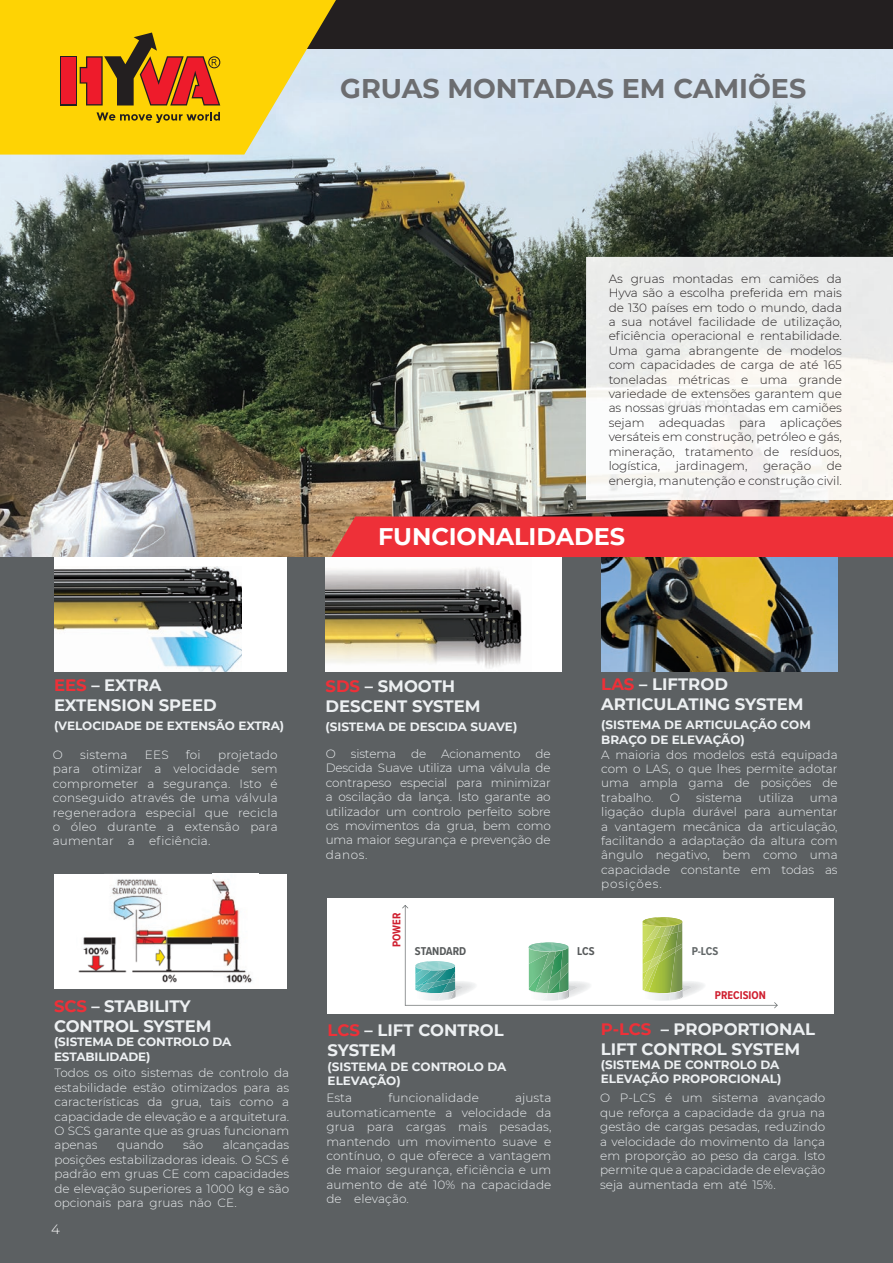
<style>
.page{position:relative;width:893px;height:1263px;background:#fff}
.page>*{position:absolute;margin:0;border:0;box-sizing:border-box;transform-origin:0 0}
.t1{font:700 27px "Montserrat";color:#6c6d70}
.t2{font:700 24px "Montserrat";letter-spacing:-.005em;color:#fff}
.t3{font:700 16.5px/19.8px "Montserrat";color:#edf0f2}
.t4{font:300 13.5px "Montserrat";color:#fff}
.t5{font:300 12px/14.4px "Montserrat";color:#edf0f2;text-align:justify}
.t6{font:300 12px/14.4px "Montserrat";color:#231f20;text-align:justify}
.t7{font:700 12px/14.4px "Montserrat";color:#edf0f2}
.t8{font:300 12px "Montserrat";letter-spacing:.02em;color:#edf0f2}
.t9{font:700 11.85px "Proxima Nova Cond";color:#575a5b}
.t10{font:700 11.85px "Proxima Nova Cond";color:#626768}
.t11{font:700 11.7px "Proxima Nova Cond";color:#cf1f2f}
.s1{color:#ee3038}
</style>
<div class="page">
<img style="left:0;top:49px;width:893px;height:508px">
<div style="left:0;top:557px;width:893px;height:706px;background:#5c6062"></div>
<div style="left:331px;top:516px;width:562px;height:41px;background:#ee3038"></div>
<img style="left:586px;top:257px;width:307px;height:243px">
<div style="left:54px;top:557px;width:232px;height:115px;background:#fff"></div>
<img style="left:54px;top:567px;width:188px;height:104px">
<img style="left:601px;top:557px;width:237px;height:115px">
<div style="left:330px;top:557px;width:232px;height:115px;background:#fff"></div>
<div style="left:54px;top:874px;width:232px;height:114px;background:#fff"></div>
<img style="left:78px;top:879px;width:175px;height:104px">
<div style="left:327px;top:898px;width:506px;height:115px;background:#fff"></div>
<svg style="left:402px;top:905px;width:376px;height:103px"></svg>
<div style="left:0;top:0;width:893px;height:49px;background:#231f20"></div>
<svg style="left:0;top:0;width:336px;height:155px;background:#f3d22a"></svg>
<svg style="left:97px;top:112px;width:123px;height:11px"></svg>
<div style="left:61px;top:56px;width:16px;height:49px;background:#ee1b2b"></div>
<svg style="left:80px;top:33px;width:140px;height:72px;background:#c97515"></svg>
<img style="left:325px;top:557px;width:197px;height:115px">
<h1 class="t1" style="left:340px;top:69px;width:467px">GRUAS MONTADAS EM CAMIÕES</h1>
<p class="t6" style="left:609px;top:271px;width:235px">As gruas montadas em camiões da Hyva são a escolha preferida em mais de 130 países em todo o mundo, dada a sua notável facilidade de utilização, eficiência operacional e rentabilidade.<br>Uma gama abrangente de modelos com capacidades de carga de até 165 toneladas métricas e uma grande variedade de extensões garantem que as nossas gruas montadas em camiões sejam adequadas para aplicações versáteis em construção, petróleo e gás, mineração, tratamento de resíduos, logística,</p>
<p class="t6" style="left:609px;top:458px;width:235px;text-align:right">de<br>energia, manutenção e construção civil.</p>
<p class="t6" style="left:676px;top:458px;width:73px">jardinagem,</p>
<p class="t6" style="left:763px;top:458px;width:50px">geração</p>
<h2 class="t2" style="left:378px;top:519px;width:249px">FUNCIONALIDADES</h2>
<h3 class="t3" style="left:54px;top:674px;width:164px"><span class="s1">EES</span> – EXTRA<br>EXTENSION SPEED</h3>
<p class="t7" style="left:54px;top:718px;width:232px">(VELOCIDADE DE EXTENSÃO EXTRA)</p>
<p class="t5" style="left:53px;top:747px;width:12px">O</p>
<p class="t8" style="left:80px;top:746px;width:49px">sistema</p>
<p class="t5" style="left:145px;top:747px;width:25px">EES</p>
<p class="t5" style="left:186px;top:747px;width:16px">foi</p>
<p class="t5" style="left:53px;top:747px;width:227px;text-indent:165px">projetado para otimizar a velocidade sem comprometer a segurança. Isto é conseguido através de uma válvula regeneradora especial que recicla o óleo durante a extensão para aumentar a eficiência.</p>
<h3 class="t3" style="left:54px;top:995px;width:159px"><span class="s1">SCS</span> – STABILITY<br>CONTROL SYSTEM</h3>
<p class="t7" style="left:54px;top:1034px;width:179px">(SISTEMA DE CONTROLO DA<br>ESTABILIDADE)</p>
<p class="t5" style="left:54px;top:1065px;width:236px">Todos os oito sistemas de controlo da estabilidade estão otimizados para as características da grua, tais como a capacidade de elevação e a arquitetura.<br>O SCS garante que as gruas funcionam apenas</p>
<p class="t5" style="left:54px;top:1137px;width:236px;text-indent:168px">alcançadas posições estabilizadoras ideais. O SCS é padrão em gruas CE com capacidades de elevação superiores a 1000 kg e são opcionais para gruas não CE.</p>
<p class="t5" style="left:117px;top:1137px;width:48px">quando</p>
<p class="t5" style="left:183px;top:1137px;width:22px">são</p>
<p class="t4" style="left:51px;top:1219px;width:10px">4</p>
<h3 class="t3" style="left:325px;top:675px;width:157px"><span class="s1">SDS</span> – SMOOTH<br>DESCENT SYSTEM</h3>
<p class="t7" style="left:325px;top:719px;width:193px">(SISTEMA DE DESCIDA SUAVE)</p>
<p class="t5" style="left:326px;top:746px;width:227px">O sistema de Acionamento de Descida Suave utiliza uma válvula de contrapeso especial para minimizar a oscilação da lança. Isto garante ao utilizador um controlo perfeito sobre os movimentos da grua, bem como uma maior segurança e prevenção de danos.</p>
<h3 class="t3" style="left:601px;top:673px;width:204px"><span class="s1">LAS</span> – LIFTROD<br>ARTICULATING SYSTEM</h3>
<p class="t7" style="left:601px;top:717px;width:211px">(SISTEMA DE ARTICULAÇÃO COM<br>BRAÇO DE ELEVAÇÃO)</p>
<p class="t5" style="left:601px;top:747px;width:238px">A maioria dos modelos está equipada com o LAS, o que lhes permite adotar uma ampla gama de posições de trabalho.</p>
<p class="t5" style="left:670px;top:790px;width:12px">O</p>
<p class="t5" style="left:696px;top:790px;width:48px">sistema</p>
<p class="t5" style="left:758px;top:790px;width:37px">utiliza</p>
<p class="t5" style="left:601px;top:790px;width:238px;text-indent:209px">uma ligação dupla durável para aumentar a vantagem mecânica da articulação, facilitando a adaptação da altura com ângulo negativo, bem como uma capacidade constante em todas as posições.</p>
<p class="t11" style="left:388px;top:947px;width:36px;rotate:-90deg">POWER</p>
<p class="t9" style="left:415px;top:943px;width:53px">STANDARD</p>
<p class="t9" style="left:577px;top:943px;width:19px">LCS</p>
<p class="t10" style="left:692px;top:943px;width:28px">P-LCS</p>
<p class="t11" style="left:715px;top:987px;width:52px">PRECISION</p>
<h3 class="t3" style="left:601px;top:1018px;width:216px"><span class="s1">P-LCS</span> – PROPORTIONAL<br>LIFT CONTROL SYSTEM</h3>
<p class="t7" style="left:601px;top:1057px;width:182px">(SISTEMA DE CONTROLO DA<br>ELEVAÇÃO PROPORCIONAL)</p>
<h3 class="t3" style="left:328px;top:1020px;width:178px"><span class="s1">LCS</span> – LIFT CONTROL<br>SYSTEM</h3>
<p class="t7" style="left:328px;top:1058px;width:180px">(SISTEMA DE CONTROLO DA<br>ELEVAÇÃO)</p>
<p class="t5" style="left:326px;top:1090px;width:27px">Esta</p>
<p class="t5" style="left:388px;top:1090px;width:92px">funcionalidade</p>
<p class="t5" style="left:326px;top:1090px;width:227px;text-indent:189px">ajusta automaticamente a velocidade da grua para cargas mais pesadas, mantendo um movimento suave e contínuo, o que oferece a vantagem de maior segurança, eficiência e um aumento de até 10% na capacidade de elevação.</p>
<p class="t5" style="left:600px;top:1090px;width:227px">O P-LCS é um sistema avançado que reforça a capacidade da grua na gestão de cargas pesadas, reduzindo a velocidade do movimento da lança em proporção ao peso da carga. Isto permite que a capacidade de elevação seja aumentada em até 15%.</p>
</div>
